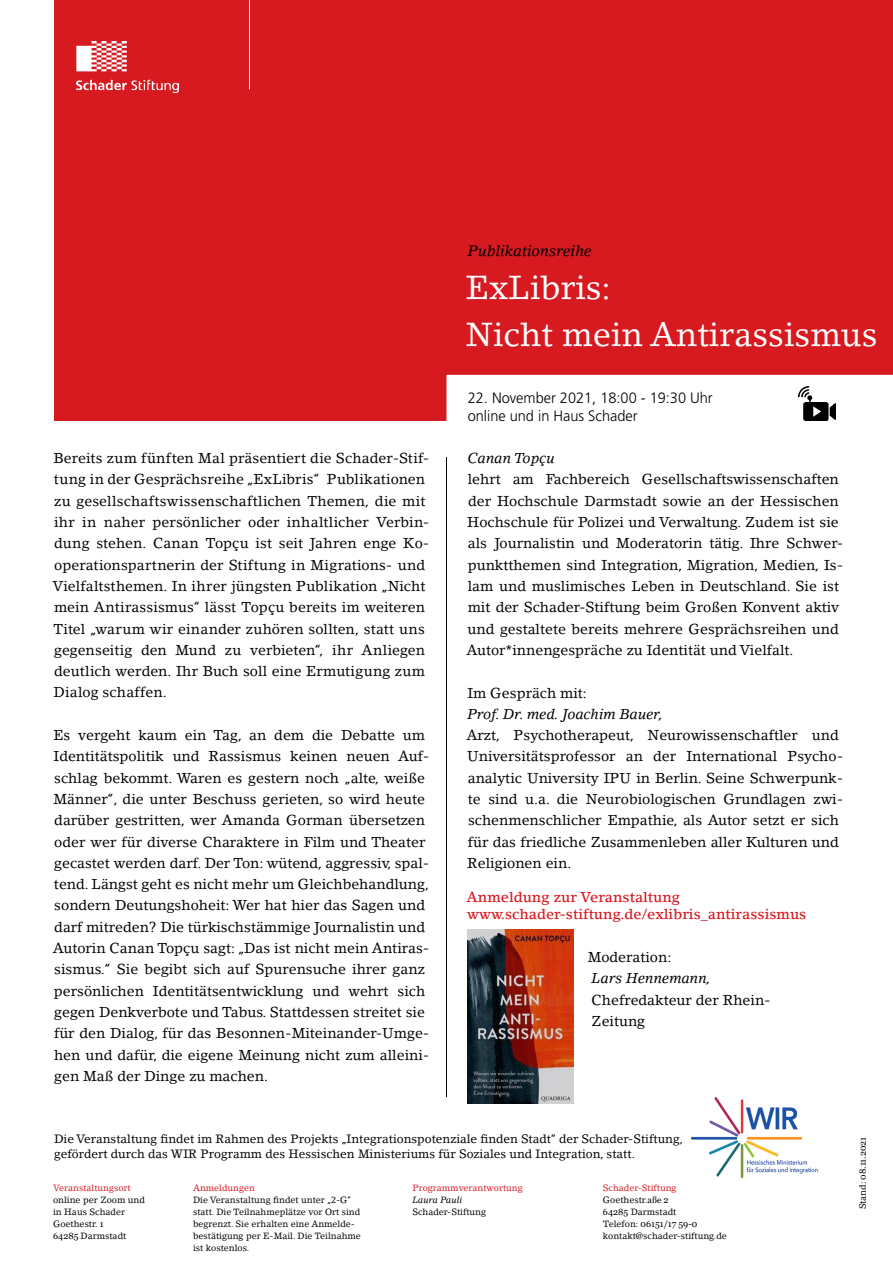
<style>
.page{position:relative;width:893px;height:1263px;background:#fff}
.page>*{position:absolute;margin:0;border:0;box-sizing:border-box;transform-origin:0 0}
.t1{font:33px/47.2px "Lino Letter Std";color:#fff}
.t2{font:300 15px/18px "Frutiger";color:#000}
.t3{font:italic 15px "Lino Letter Std";color:#000}
.t4{font:14.25px/21.3px "Lino Letter Std";color:#000}
.t5{font:500 14.25px/17.1px "Lino Letter Std";color:#d71920}
.t6{font:italic 14.25px "Lino Letter Std";color:#000}
.t7{font:12px/15px "Lino Letter Std";color:#000}
.t8{font:9px/12px "Lino Letter Std";color:#000}
.t9{font:9px "Lino Letter Std";color:#d71920}
.t10{font:9px "Georgia";color:#000}
.t11{font:italic 9px "Lino Letter Std";color:#000}
.s1{font-family:"Georgia"}
.s2{color:#d71920}
.s3{font-family:"Lino Letter Std"}
</style>
<div class="page">
<div style="left:54px;top:0;width:839px;height:421px;background:#d71920"></div>
<hr style="left:249px;top:0;width:1px;height:89px;background:#fff">
<img style="left:76px;top:41px;width:102px;height:51px">
<img style="left:799px;top:387px;width:36px;height:33px">
<hr style="left:446px;top:457px;width:1px;height:640px;background:#000">
<img style="left:468px;top:930px;width:105px;height:174px">
<img style="left:691px;top:1097px;width:126px;height:80px">
<p class="t3" style="left:468px;top:241px;width:125px">Publikationsreihe</p>
<h1 class="t1" style="left:466px;top:263px;width:413px">ExLibris:<br>Nicht mein Antirassismus</h1>
<p class="t4" style="left:52px;top:447px;width:379px">Bereits zum fünften Mal präsentiert die Schader-Stif&shy;tung in der Gesprächsreihe „ExLibris“ Publikationen zu gesellschaftswissenschaftlichen Themen, die mit ihr in naher persönlicher oder inhaltlicher Verbin&shy;dung stehen. Canan Topçu ist seit Jahren enge Ko&shy;operationspartnerin der Stiftung in Migrations- und Vielfaltsthemen. In ihrer jüngsten Publikation „Nicht mein Antirassismus“ lässt Topçu bereits im weiteren Titel „warum wir einander zuhören sollten, statt uns gegenseitig den Mund zu verbieten“, ihr Anliegen deutlich werden. Ihr Buch soll eine Ermutigung zum Dialog schaffen.</p>
<p class="t4" style="left:53px;top:724px;width:378px">Es vergeht kaum ein Tag, an dem die Debatte um Identitätspolitik und Rassismus keinen neuen Auf&shy;schlag bekommt. Waren es gestern noch „alte, weiße Männer“, die unter Beschuss gerieten, so wird heute darüber gestritten, wer Amanda Gorman übersetzen oder wer für diverse Charaktere in Film und Theater gecastet werden darf. Der Ton: wütend, aggressiv, spal&shy;tend. Längst geht es nicht mehr um Gleichbehandlung, sondern Deutungshoheit: Wer hat hier das Sagen und darf mitreden? Die türkischstämmige Journalistin und Autorin Canan Topçu sagt: „Das ist nicht mein Antiras&shy;sismus.“ Sie begibt sich auf Spurensuche ihrer ganz persönlichen Identitätsentwicklung und wehrt sich gegen Denkverbote und Tabus. Stattdessen streitet sie für den Dialog, für das Besonnen-Miteinander-Umge&shy;hen und dafür, die eigene Meinung nicht zum alleini&shy;gen Maß der Dinge zu machen.</p>
<p class="t2" style="left:468px;top:389px;width:247px">22. November 2021, 18:00 - 19:30 Uhr online und in Haus Schader</p>
<p class="t6" style="left:468px;top:449px;width:88px">Canan Topçu</p>
<p class="t4" style="left:467px;top:469px;width:378px">lehrt am Fachbereich Gesellschaftswissenschaften der Hochschule Darmstadt sowie an der Hessischen Hochschule für Polizei und Verwaltung. Zudem ist sie als Journalistin und Moderatorin tätig. Ihre Schwer&shy;punktthemen sind Integration, Migration, Medien, Is&shy;lam und muslimisches Leben in Deutschland. Sie ist mit der Schader-Stiftung beim Großen Konvent aktiv und gestaltete bereits mehrere Gesprächsreihen und Autor*innengespräche zu Identität und Vielfalt.</p>
<p class="t4" style="left:467px;top:682px;width:121px">Im Gespräch mit:</p>
<p class="t6" style="left:467px;top:705px;width:197px">Prof. Dr. med. Joachim Bauer,</p>
<p class="t4" style="left:467px;top:724px;width:378px">Arzt, Psychotherapeut, Neurowissenschaftler und Universitätsprofessor an der International Psycho&shy;analytic University IPU in Berlin. Seine Schwerpunk&shy;te sind u.a. die Neurobiologischen Grundlagen zwi&shy;schenmenschlicher Empathie, als Autor setzt er sich für das friedliche Zusammenleben aller Kulturen und Religionen ein.</p>
<p class="t5" style="left:466px;top:888px;width:341px">Anmeldung zur Veranstaltung www.schader-stiftung.de/exlibris_antirassismus</p>
<p class="t4" style="left:588px;top:946px;width:85px">Moderation:</p>
<p class="t6" style="left:592px;top:969px;width:121px">Lars Hennemann,</p>
<p class="t4" style="left:592px;top:989px;width:181px">Chefredakteur der Rhein-<br>Zeitung</p>
<p class="t7" style="left:54px;top:1131px;width:631px">Die Veranstaltung findet im Rahmen des Projekts „Integrationspotenziale finden Stadt“ der Schader-Stiftung, gefördert durch das WIR Programm des Hessischen Ministeriums für Soziales und Integration, statt.</p>
<p class="t9" style="left:53px;top:1182px;width:79px">Veranstaltungsort</p>
<p class="t8" style="left:53px;top:1193px;width:93px">online per Zoom und in Haus Schader<br>Goethestr. <span class="s1">1<br>64285</span> Darmstadt</p>
<p class="t9" style="left:193px;top:1182px;width:63px">Anmeldungen</p>
<p class="t8" style="left:193px;top:1193px;width:169px">Die Veranstaltung findet unter „2-G“ statt. Die Teilnahmeplätze vor Ort sind begrenzt. Sie erhalten eine Anmelde&shy;bestätigung per E-Mail. Die Teilnahme ist kostenlos.</p>
<p class="t8" style="left:603px;top:1181px;width:75px"><span class="s2">Schader-Stiftung<br></span>Goethestr.<span class="s1">aße 2<br>64285</span> Darmstadt</p>
<p class="t9" style="left:412px;top:1182px;width:112px">Programmverantwortung</p>
<p class="t11" style="left:412px;top:1194px;width:51px">Laura Pauli</p>
<p class="t8" style="left:412px;top:1205px;width:75px">Schader-Stiftung</p>
<p class="t10" style="left:603px;top:1218px;width:96px"><span class="s3">Telefon:</span> 06151/17 59-0</p>
<p class="t8" style="left:603px;top:1229px;width:125px">kontakt@schader-stiftung.de</p>
<p class="t10" style="left:857px;top:1209px;width:74px;rotate:-90deg"><span class="s3">Stand:</span> 08.11.2021</p>
</div>
